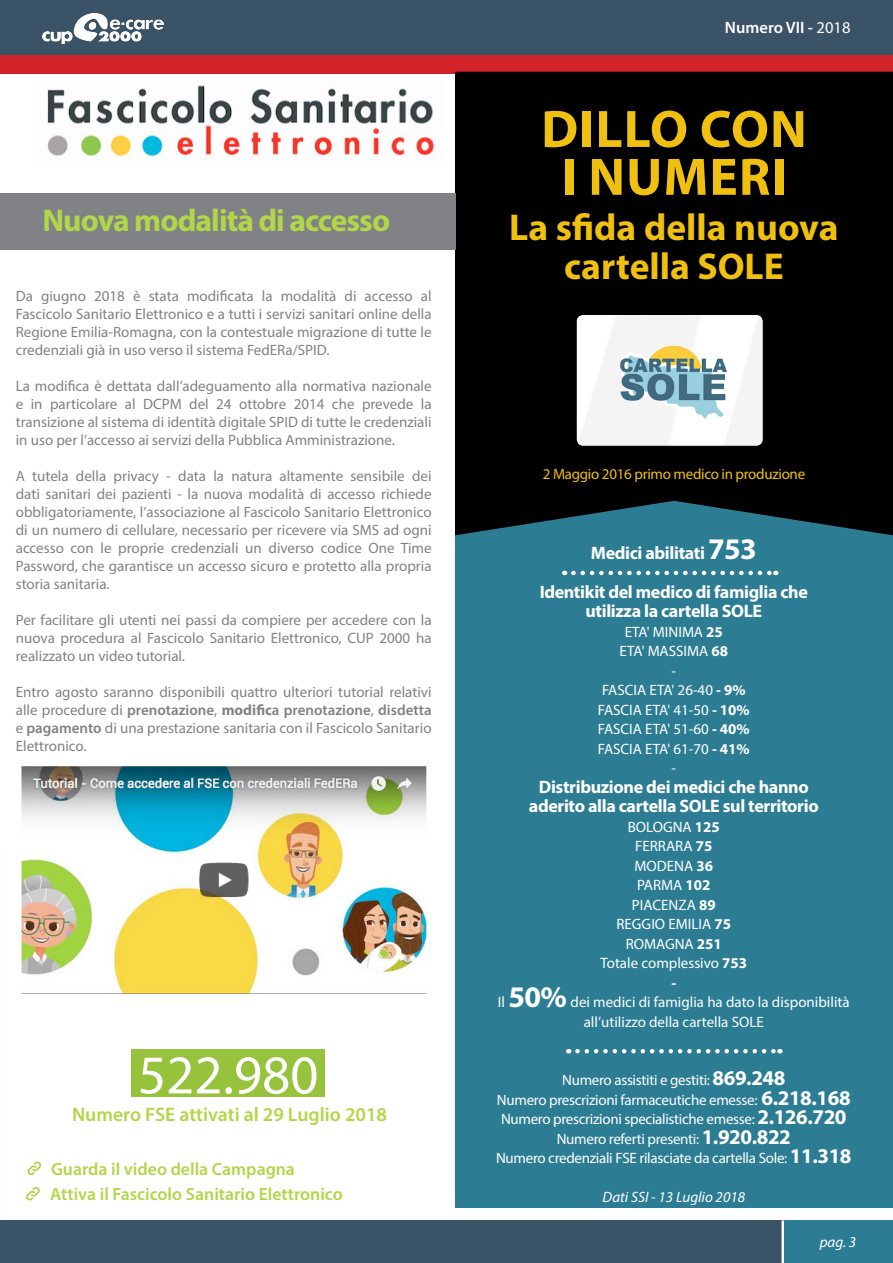
<style>
.page{position:relative;width:893px;height:1263px;background:#fff}
.page>*{position:absolute;margin:0;border:0;box-sizing:border-box;transform-origin:0 0}
.t1{font:54.9px "Myriad Pro";color:#fff}
.t2{font:700 53.1px/47.8px "Myriad Pro";letter-spacing:.02em;color:#efc00f}
.t3{font:700 37.5px/39px "Myriad Pro";color:#efc00f;text-align:center}
.t4{font:700 31.5px "Myriad Pro";letter-spacing:-.03em;color:#b2d649}
.t5{font:600 19.65px "Myriad Pro";color:#b2d649}
.t6{font:700 18px/39px "Myriad Pro";letter-spacing:-.02em;color:#fff;text-align:center}
.t7{font:600 17.7px/24.9px "Myriad Pro";color:#b2d649}
.t8{font:600 16.5px "Myriad Pro";color:#fff}
.t9{font:15px/18px "Myriad Pro";color:#808285;text-align:justify}
.t10{font:15px/19.5px "Myriad Pro";letter-spacing:-.015em;color:#fff;text-align:center}
.t11{font:15px "Myriad Pro";letter-spacing:-.02em;color:#efc00f}
.t12{font:italic 15px "Myriad Pro";color:#fff}
.s1{font-weight:600}
.s2{font-weight:700}
.s3{font-weight:400}
.s4{font-size:30px}
.s5{font-weight:700;font-size:30px}
.s6{font-weight:700;font-size:21px}
</style>
<div class="page">
<div style="left:0;top:0;width:893px;height:55px;background:#3b5367"></div>
<div style="left:0;top:1220px;width:893px;height:43px;background:#3b5367"></div>
<img style="left:43px;top:14px;width:121px;height:30px">
<hr style="left:781px;top:1220px;width:3px;height:43px;background:#fff">
<div style="left:784px;top:1220px;width:109px;height:43px;background:#2c7d94"></div>
<div style="left:455px;top:486px;width:438px;height:721px;background:#2c7d94"></div>
<div style="left:0;top:55px;width:893px;height:18px;background:#d2232a"></div>
<div style="left:455px;top:72px;width:438px;height:463px;background:#000"></div>
<div style="left:573px;top:311px;width:206px;height:151px;background:#000"></div>
<img style="left:578px;top:316px;width:184px;height:129px">
<div style="left:576px;top:314px;width:188px;height:133px;border:1px solid #000;border-radius:7px"></div>
<svg style="left:573px;top:571px;width:203px;height:4px"></svg>
<svg style="left:577px;top:1049px;width:203px;height:4px"></svg>
<div style="left:0;top:193px;width:455px;height:56px;background:#808285"></div>
<img style="left:47px;top:85px;width:387px;height:72px">
<div style="left:131px;top:1049px;width:194px;height:47px;background:#97c33c"></div>
<img style="left:21px;top:766px;width:406px;height:228px">
<svg style="left:26px;top:1187px;width:14px;height:13px"></svg>
<svg style="left:28px;top:1161px;width:13px;height:14px"></svg>
<h3 class="t4" style="left:43px;top:200px;width:349px">Nuova modalità di accesso</h3>
<p class="t9" style="left:16px;top:287px;width:417px">Da giugno 2018 è stata modificata la modalità di accesso al Fascicolo Sanitario Elettronico e a tutti i servizi sanitari online della Regione Emilia-Romagna, con la contestuale migrazione di tutte le credenziali già in uso verso il sistema FedERa/SPID.</p>
<p class="t9" style="left:16px;top:377px;width:417px">La modifica è dettata dall’adeguamento alla normativa nazionale e in particolare al DCPM del 24 ottobre 2014 che prevede la transizione al sistema di identità digitale SPID di tutte le credenziali in uso per l’accesso ai servizi della Pubblica Amministrazione.</p>
<p class="t9" style="left:16px;top:467px;width:417px">A tutela della privacy - data la natura altamente sensibile dei dati sanitari dei pazienti - la nuova modalità di accesso richiede obbligatoriamente, l’associazione al Fascicolo Sanitario Elettronico di un numero di cellulare, necessario per ricevere via SMS ad ogni accesso con le proprie credenziali un diverso codice One Time Password, che garantisce un accesso sicuro e protetto alla propria storia sanitaria.</p>
<p class="t9" style="left:16px;top:611px;width:417px">Per facilitare gli utenti nei passi da compiere per accedere con la nuova procedura al Fascicolo Sanitario Elettronico, CUP 2000 ha realizzato un video tutorial.</p>
<p class="t9" style="left:16px;top:683px;width:417px">Entro agosto saranno disponibili quattro ulteriori tutorial relativi alle procedure di <span class="s1">prenotazione</span>, <span class="s2">modific</span><span class="s1">a prenotazione</span>, <span class="s1">disdetta </span>e <span class="s1">pagamento</span> di una prestazione sanitaria con il Fascicolo Sanitario Elettronico.</p>
<h1 class="t1" style="left:138px;top:1041px;width:182px">522.980</h1>
<h3 class="t5" style="left:72px;top:1102px;width:317px">Numero FSE attivati al 29 Luglio 2018</h3>
<p class="t7" style="left:50px;top:1156px;width:294px">Guarda il video della Campagna<br>Attiva il Fascicolo Sanitario Elettronico</p>
<p class="t8" style="left:725px;top:17px;width:127px">Numero VII - <span class="s3">2018</span></p>
<h2 class="t2" style="left:561px;top:103px;width:247px;text-indent:88px">o con i numeri</h2>
<h3 class="t3" style="left:509px;top:206px;width:331px">La sfida della nuova cartella SOLE</h3>
<h2 class="t2" style="left:541px;top:103px;width:28px">dill</h2>
<p class="t11" style="left:543px;top:465px;width:264px">2 Maggio 2016 primo medico in produzione</p>
<p class="t6" style="left:540px;top:532px;width:270px">Medici abilitati <span class="s4">753<br></span>Identikit del medico di famiglia che</p>
<p class="t6" style="left:585px;top:591px;width:176px">utilizza la cartella SOLE</p>
<p class="t10" style="left:598px;top:622px;width:153px">ETA' MINIMA <span class="s2">25<br></span>ETA' MASSIMA <span class="s2">68<br></span>-<br>FASCIA ETA' 26-40 <span class="s2">- 9%<br></span>FASCIA ETA' 41-50 <span class="s2">- 10%<br></span>FASCIA ETA' 51-60 <span class="s2">- 40%<br></span>FASCIA ETA' 61-70 <span class="s2">- 41% </span>-</p>
<p class="t6" style="left:529px;top:776px;width:291px;line-height:19.5px">Distribuzione dei medici che hanno aderito alla cartella SOLE sul territorio</p>
<p class="t10" style="left:498px;top:817px;width:353px">BOLOGNA <span class="s2">125<br></span>FERRARA <span class="s2">75<br></span>MODENA <span class="s2">36<br></span>PARMA <span class="s2">102<br></span>PIACENZA <span class="s2">89<br></span>REGGIO EMILIA <span class="s2">75<br></span>ROMAGNA <span class="s2">251<br></span>Totale complessivo <span class="s2">753<br>-<br></span>Il <span class="s5">50%</span> dei medici di famiglia ha dato la disponibilità all’utilizzo della cartella SOLE</p>
<p class="t10" style="left:496px;top:1070px;width:357px">Numero assistiti e gestiti: <span class="s6">869.248<br></span>Numero prescrizioni farmaceutiche emesse: <span class="s6">6.218.168<br></span>Numero prescrizioni specialistiche emesse: <span class="s6">2.126.720<br></span>Numero referti presenti: <span class="s6">1.920.822<br></span>Numero credenziali FSE rilasciate da cartella Sole: <span class="s6">11.318</span></p>
<p class="t12" style="left:602px;top:1188px;width:144px">Dati SSI - 13 Luglio 2018</p>
<p class="t12" style="left:820px;top:1233px;width:38px">pag. 3</p>
</div>
